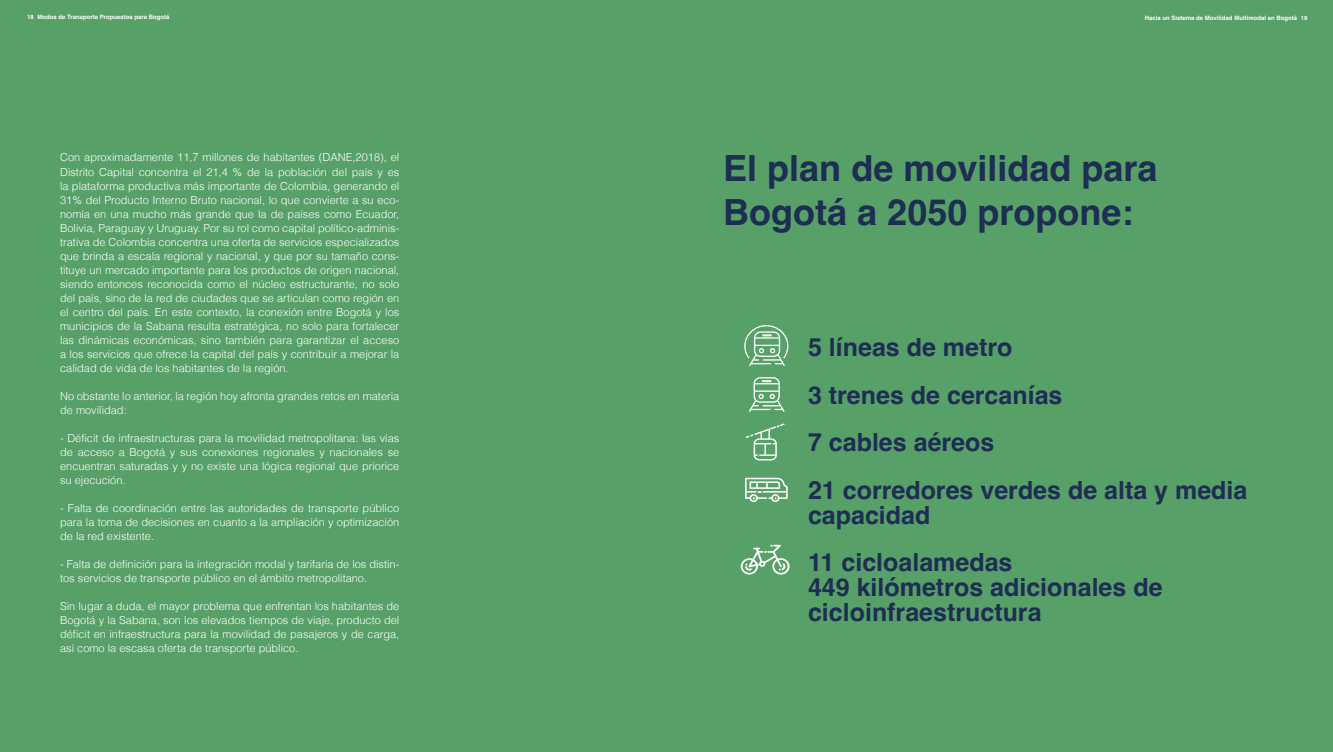
<style>
.page{position:relative;width:1333px;height:752px;background:#fff}
.page>*{position:absolute;margin:0;border:0;box-sizing:border-box;transform-origin:0 0}
.t1{font:700 36px/44px "Helvetica";color:#1e2e53}
.t2{font:700 25px/25px "Helvetica";color:#1e2e53}
.t3{font:300 11px/14px "Helvetica";color:#fff;text-align:justify}
.t4{font:700 6px "Helvetica";color:#fff}
.t5{font:300 6px "Helvetica";color:#fff}
</style>
<div class="page">
<div style="left:0;top:0;width:1332px;height:751px;background:#57a068"></div>
<svg style="left:740px;top:544px;width:49px;height:30px"></svg>
<svg style="left:745px;top:477px;width:42px;height:25px"></svg>
<svg style="left:745px;top:423px;width:39px;height:37px"></svg>
<svg style="left:744px;top:325px;width:45px;height:41px"></svg>
<svg style="left:749px;top:377px;width:35px;height:34px"></svg>
<p class="t4" style="left:27px;top:14px;width:144px">18 Modos de Transporte Propuestos para Bogotá</p>
<p class="t4" style="left:1144px;top:14px;width:164px">Hacia un Sistema de Movilidad Multimodal en Bogotá 19</p>
<p class="t3" style="left:60px;top:150px;width:341px">Con aproximadamente 11,7 millones de habitantes (DANE,2018), el Distrito Capital concentra el 21,4 % de la población del país y es la plataforma productiva más importante de Colombia, generando el 31% del Producto Interno Bruto nacional, lo que convierte a su eco&shy;nomía en una mucho más grande que la de países como Ecuador, Bolivia, Paraguay y Uruguay. Por su rol como capital político-adminis&shy;trativa de Colombia concentra una oferta de servicios especializados que brinda a escala regional y nacional, y que por su tamaño cons&shy;tituye un mercado importante para los productos de origen nacional, siendo entonces reconocida como el núcleo estructurante, no solo del país, sino de la red de ciudades que se articulan como región en el centro del país. En este contexto, la conexión entre Bogotá y los municipios de la Sabana resulta estratégica, no solo para fortalecer las dinámicas económicas, sino también para garantizar el acceso a los servicios que ofrece la capital del país y contribuir a mejorar la calidad de vida de los habitantes de la región.</p>
<p class="t3" style="left:60px;top:388px;width:341px">No obstante lo anterior, la región hoy afronta grandes retos en materia de movilidad:</p>
<p class="t3" style="left:60px;top:430px;width:341px">- Déficit de infraestructuras para la movilidad metropolitana: las vías de acceso a Bogotá y sus conexiones regionales y nacionales se encuentran saturadas y y no existe una lógica regional que priorice su ejecución.</p>
<p class="t3" style="left:60px;top:500px;width:341px">- Falta de coordinación entre las autoridades de transporte público para la toma de decisiones en cuanto a la ampliación y optimización de la red existente.</p>
<p class="t3" style="left:60px;top:556px;width:341px">- Falta de definición para la integración modal y tarifaria de los distin&shy;tos servicios de transporte público en el ámbito metropolitano.</p>
<p class="t3" style="left:60px;top:598px;width:341px">Sin lugar a duda, el mayor problema que enfrentan los habitantes de Bogotá y la Sabana, son los elevados tiempos de viaje, producto del déficit en infraestructura para la movilidad de pasajeros y de carga, así como la escasa oferta de transporte público.</p>
<p class="t5" style="left:68px;top:450px;width:8px">18</p>
<h1 class="t1" style="left:723px;top:150px;width:436px">El plan de movilidad para<br>Bogotá a 2050 propone:</h1>
<h2 class="t2" style="left:808px;top:337px;width:206px">5 líneas de metro</h2>
<h2 class="t2" style="left:808px;top:385px;width:256px">3 trenes de cercanías</h2>
<h2 class="t2" style="left:808px;top:432px;width:188px">7 cables aéreos</h2>
<h2 class="t2" style="left:808px;top:480px;width:441px">21 corredores verdes de alta y media capacidad</h2>
<h2 class="t2" style="left:808px;top:552px;width:356px">11 cicloalamedas<br>449 kilómetros adicionales de cicloinfraestructura</h2>
</div>
